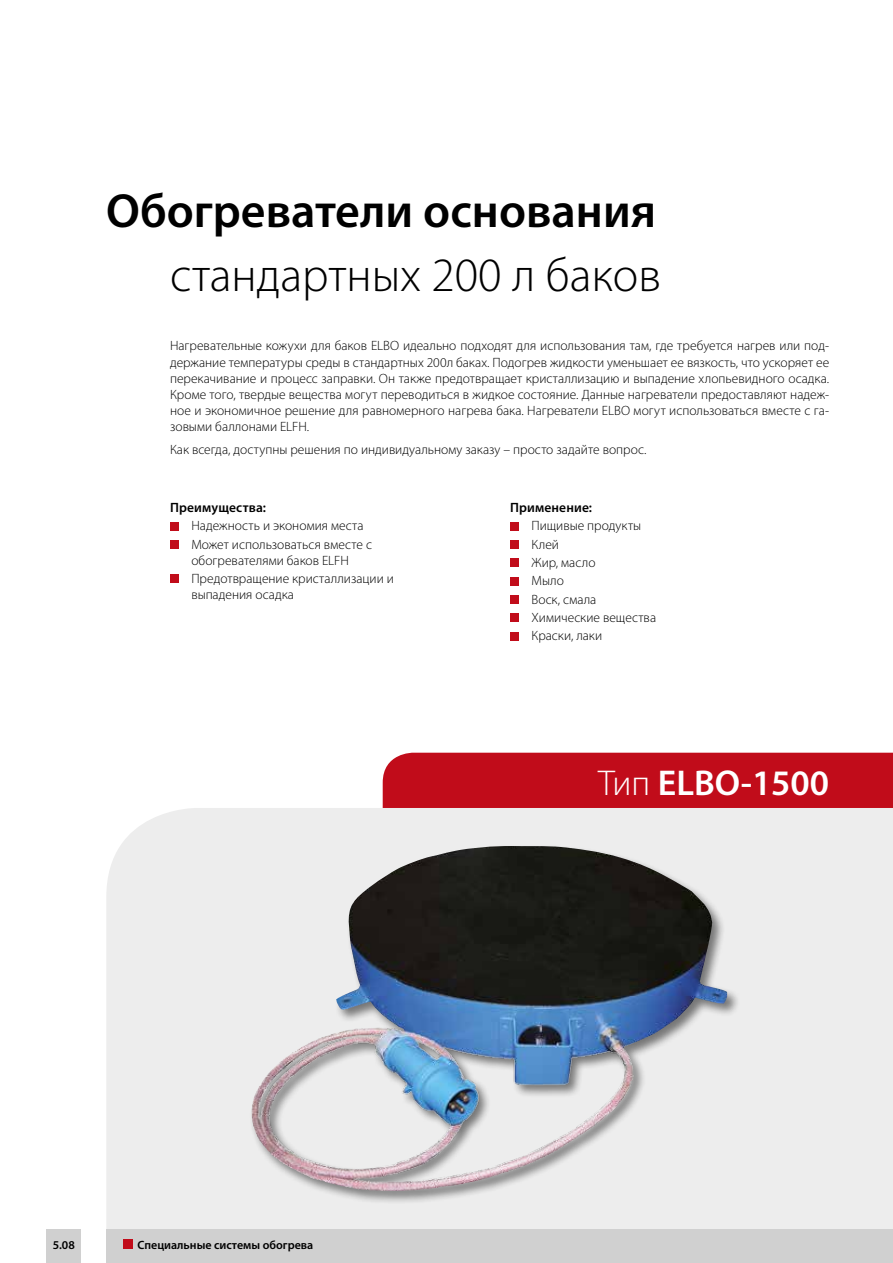
<style>
.page{position:relative;width:893px;height:1263px;background:#fff}
.page>*{position:absolute;margin:0;border:0;box-sizing:border-box;transform-origin:0 0}
.t1{font:600 48px "Myriad Pro";color:#000}
.t2{font:300 48px "Myriad Pro";color:#000}
.t3{font:600 36px "Myriad Pro";color:#fff}
.t4{font:300 13.5px/18.3px "Myriad Pro";color:#000}
.t5{font:600 13.5px "Myriad Pro";letter-spacing:.01em;color:#000}
.t6{font:600 12px "Myriad Pro";color:#000}
.s1{font-weight:300}
</style>
<div class="page">
<div style="left:383px;top:753px;width:510px;height:55px;background:#c10c1a"></div>
<div style="left:106px;top:808px;width:787px;height:421px;background:#ededed"></div>
<div style="left:250px;top:844px;width:491px;height:361px;background:#000;opacity:.5"></div>
<img style="left:297px;top:847px;width:185px;height:203px">
<div style="left:47px;top:1229px;width:34px;height:34px;background:#d0d0d0"></div>
<div style="left:106px;top:1229px;width:787px;height:34px;background:#d0d0d0"></div>
<div style="left:123px;top:1239px;width:9px;height:10px;background:#c10c1a"></div>
<div style="left:170px;top:522px;width:8px;height:8px;background:#c10c1a"></div>
<div style="left:170px;top:540px;width:8px;height:9px;background:#c10c1a"></div>
<div style="left:170px;top:575px;width:8px;height:8px;background:#c10c1a"></div>
<div style="left:510px;top:522px;width:9px;height:8px;background:#c10c1a"></div>
<div style="left:510px;top:540px;width:9px;height:9px;background:#c10c1a"></div>
<div style="left:510px;top:559px;width:9px;height:8px;background:#c10c1a"></div>
<div style="left:510px;top:577px;width:9px;height:8px;background:#c10c1a"></div>
<div style="left:510px;top:595px;width:9px;height:8px;background:#c10c1a"></div>
<div style="left:510px;top:614px;width:9px;height:8px;background:#c10c1a"></div>
<div style="left:510px;top:632px;width:9px;height:8px;background:#c10c1a"></div>
<h1 class="t1" style="left:106px;top:181px;width:551px">Обогреватели основания</h1>
<h1 class="t2" style="left:170px;top:249px;width:492px">стандартных 200 л баков</h1>
<p class="t4" style="left:170px;top:338px;width:661px;line-height:16.2px;text-align:justify">Нагревательные кожухи для баков ELBO идеально подходят для использования там, где требуется нагрев или под&shy;держание температуры среды в стандартных 200л баках. Подогрев жидкости уменьшает ее вязкость, что ускоряет ее перекачивание и процесс заправки. Он также предотвращает кристаллизацию и выпадение хлопьевидного осадка.<br>Кроме того, твердые вещества могут переводиться в жидкое состояние. Данные нагреватели предоставляют надеж&shy;ное и экономичное решение для равномерного нагрева бака. Нагреватели ELBO могут использоваться вместе с га&shy;зовыми баллонами ELFH.</p>
<p class="t4" style="left:170px;top:441px;width:478px">Как всегда, доступны решения по индивидуальному заказу – просто задайте вопрос.</p>
<p class="t5" style="left:170px;top:499px;width:97px">Преимущества:</p>
<p class="t4" style="left:191px;top:517px;width:182px">Надежность и экономия места<br>Может использоваться вместе с</p>
<p class="t4" style="left:191px;top:551px;width:204px">обогревателями баков ELFH<br>Предотвращение кристаллизации и</p>
<p class="t4" style="left:191px;top:586px;width:104px">выпадения осадка</p>
<p class="t5" style="left:510px;top:499px;width:83px">Применение:</p>
<p class="t4" style="left:531px;top:517px;width:126px">Пищивые продукты<br>Клей<br>Жир, масло<br>Мыло<br>Воск, смала<br>Химические вещества<br>Краски, лаки</p>
<h2 class="t3" style="left:598px;top:759px;width:233px"><span class="s1">Тип</span> ELBO-1500</h2>
<p class="t6" style="left:53px;top:1237px;width:24px">5.08</p>
<p class="t6" style="left:137px;top:1237px;width:177px">Специальные системы обогрева</p>
</div>
